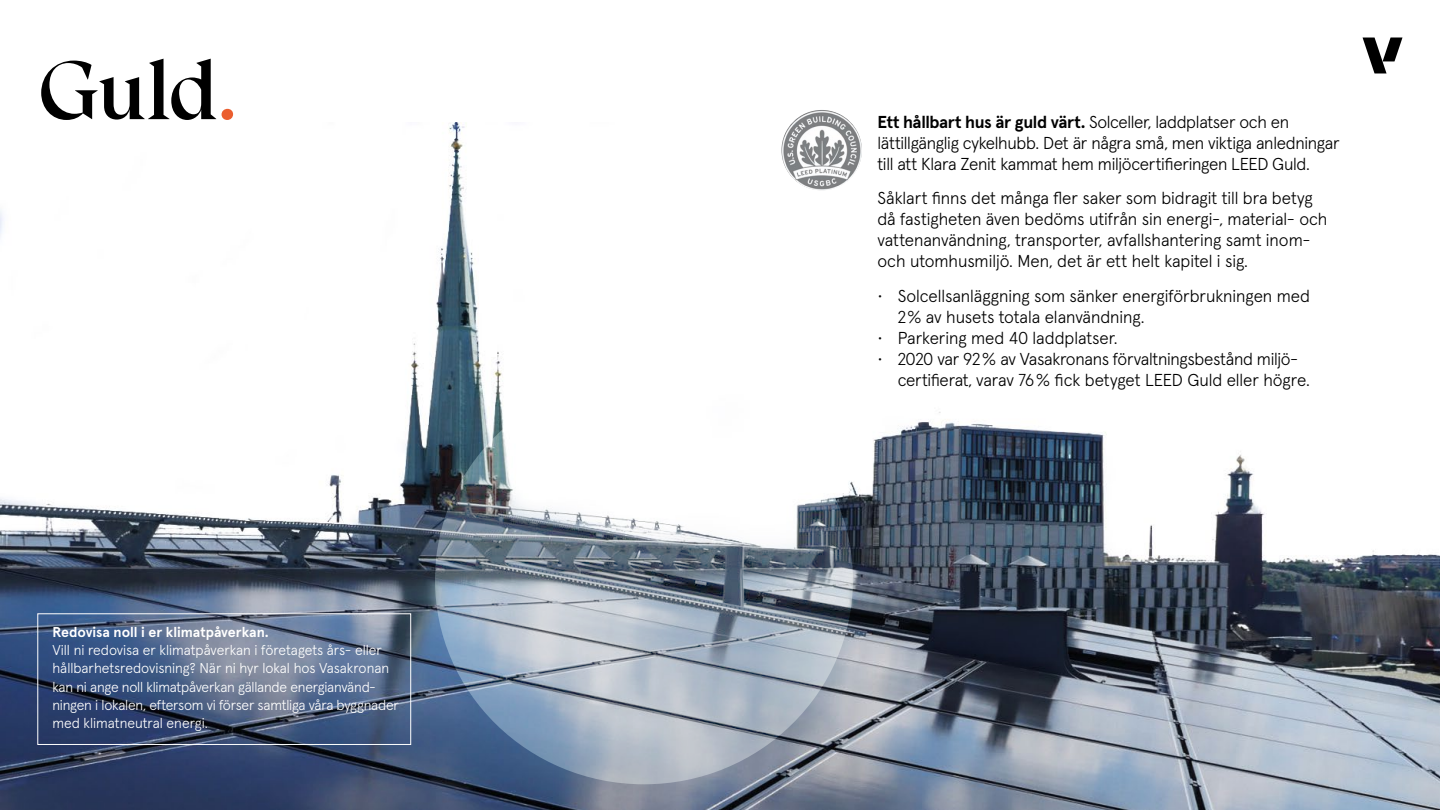
<style>
.page{position:relative;width:1440px;height:810px;background:#fff}
.page>*{position:absolute;margin:0;border:0;box-sizing:border-box;transform-origin:0 0}
.t1{font:82.5px "Vasakronan Serif Display";color:#000}
.t2{font:300 17.25px/21px "Apercu Pro";letter-spacing:-.01em;color:#000}
.t3{font:300 14.25px/18.4px "Apercu Pro";letter-spacing:-.015em;color:#fff}
.t4{font:700 14.25px "Apercu Pro";letter-spacing:-.005em;color:#fff}
.s1{color:#eb5e2f}
.s2{font-weight:700}
</style>
<div class="page">
<img style="left:0;top:122px;width:1440px;height:688px">
<img style="left:782px;top:110px;width:80px;height:80px;border-radius:40px">
<svg style="left:435px;top:376px;width:418px;height:408px"></svg>
<div style="left:38px;top:614px;width:373px;height:131px;border:1px solid #fff"></div>
<svg style="left:1363px;top:37px;width:39px;height:37px"></svg>
<h1 class="t1" style="left:38px;top:42px;width:204px">Guld<span class="s1">.</span></h1>
<p class="t4" style="left:52px;top:620px;width:218px">Redovisa noll i er klimatpåverkan.</p>
<p class="t3" style="left:52px;top:640px;width:348px">Vill ni redovisa er klimatpåverkan i företagets års- eller hållbarhetsredovisning? När ni hyr lokal hos Vasakronan kan ni ange noll klimatpåverkan gällande energianvänd&shy;ningen i lokalen, eftersom vi förser samtliga våra byggnader med klimatneutral energi.</p>
<p class="t2" style="left:878px;top:110px;width:464px"><span class="s2">Ett hållbart hus är guld värt.</span> Solceller, laddplatser och en lättillgänglig cykelhubb. Det är några små, men viktiga anledningar till att Klara Zenit kammat hem miljöcertifieringen LEED Guld.</p>
<p class="t2" style="left:878px;top:186px;width:452px">Såklart finns det många fler saker som bidragit till bra betyg då fastigheten även bedöms utifrån sin energi-, material- och vattenanvändning, transporter, avfallshantering samt inom&shy;och utomhusmiljö. Men, det är ett helt kapitel i sig.</p>
<p class="t2" style="left:898px;top:284px;width:414px;text-indent:-20px">• Solcellsanläggning som sänker energiförbrukningen med<br>2% av husets totala elanvändning.</p>
<p class="t2" style="left:878px;top:326px;width:242px">• Parkering med 40 laddplatser.</p>
<p class="t2" style="left:898px;top:347px;width:414px;text-indent:-20px">• 2020 var 92% av Vasakronans förvaltningsbestånd miljö&shy;certifierat, varav 76% fick betyget LEED Guld eller högre.</p>
</div>
